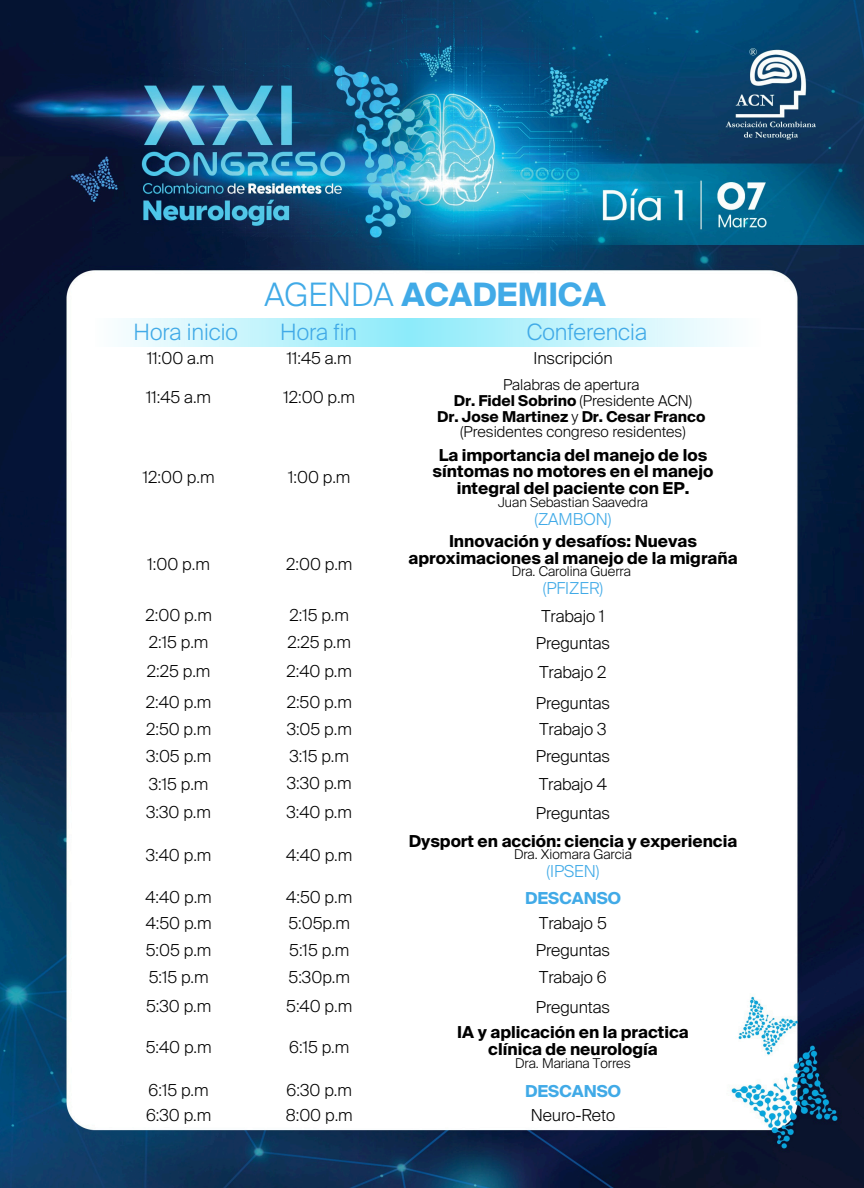
<style>
.page{position:relative;width:864px;height:1188px;background:#fff}
.page>*{position:absolute;margin:0;border:0;box-sizing:border-box;transform-origin:0 0}
.t1{font:700 32.25px "Suisse Intl";color:#41aae7}
.t2{font:300 22.5px "Suisse Intl";color:#41aae7}
.t3{font:300 16.5px "Suisse Intl";color:#000}
.t4{font:700 16.5px/16.8px "Suisse Intl";color:#000;text-align:center}
.t5{font:300 16.5px "Suisse Intl";color:#41aae7}
.t6{font:700 16.5px "Suisse Intl";color:#41aae7}
.t7{font:700 15px "Suisse Intl";color:#000}
.t8{font:300 15px "Suisse Intl";color:#000}
.t9{font:300 13.5px "Suisse Intl";color:#000}
.s1{font-weight:300}
</style>
<div class="page">
<img style="left:0;top:0;width:864px;height:1188px">
<img style="left:96px;top:318px;width:675px;height:29px">
<p class="t2" style="left:134px;top:319px;width:106px">Hora inicio</p>
<p class="t1" style="left:264px;top:276px;width:343px"><span class="s1">AGENDA</span> ACADEMICA</p>
<h1 class="t2" style="left:280px;top:319px;width:78px">Hora fin</h1>
<p class="t2" style="left:527px;top:319px;width:122px">Conferencia</p>
<h2 class="t3" style="left:147px;top:348px;width:68px">11:00 a.m</h2>
<h2 class="t3" style="left:287px;top:348px;width:66px">11:45 a.m</h2>
<h2 class="t3" style="left:533px;top:348px;width:81px">Inscripción</h2>
<p class="t3" style="left:146px;top:388px;width:66px">11:45 a.m</p>
<p class="t3" style="left:283px;top:388px;width:73px">12:00 p.m</p>
<p class="t8" style="left:503px;top:376px;width:138px">Palabras de apertura</p>
<p class="t7" style="left:454px;top:392px;width:240px">Dr. Fidel Sobrino <span class="s1">(Presidente ACN)</span></p>
<p class="t7" style="left:437px;top:408px;width:270px">Dr. Jose Martinez <span class="s1">y</span> Dr. Cesar Franco</p>
<p class="t8" style="left:460px;top:423px;width:227px">(Presidentes congreso residentes)</p>
<p class="t3" style="left:143px;top:468px;width:73px">12:00 p.m</p>
<p class="t3" style="left:288px;top:468px;width:64px">1:00 p.m</p>
<p class="t3" style="left:147px;top:555px;width:64px">1:00 p.m</p>
<p class="t3" style="left:286px;top:555px;width:68px">2:00 p.m</p>
<p class="t4" style="left:433px;top:446px;width:282px">La importancia del manejo de los síntomas no motores en el manejo integral del paciente con EP.</p>
<p class="t9" style="left:498px;top:494px;width:152px">Juan Sebastian Saavedra</p>
<p class="t5" style="left:534px;top:509px;width:79px">(ZAMBON)</p>
<p class="t4" style="left:409px;top:532px;width:331px">Innovación y desafíos: Nuevas aproximaciones al manejo de la migraña</p>
<p class="t9" style="left:512px;top:564px;width:121px">Dra. Carolina Guerra</p>
<p class="t5" style="left:543px;top:579px;width:62px">(PFIZER)</p>
<p class="t3" style="left:145px;top:606px;width:68px">2:00 p.m</p>
<p class="t3" style="left:289px;top:606px;width:61px">2:15 p.m</p>
<p class="t3" style="left:541px;top:607px;width:65px">Trabajo 1</p>
<p class="t3" style="left:149px;top:633px;width:61px">2:15 p.m</p>
<p class="t3" style="left:287px;top:633px;width:65px">2:25 p.m</p>
<p class="t3" style="left:536px;top:633px;width:76px">Preguntas</p>
<p class="t3" style="left:147px;top:662px;width:65px">2:25 p.m</p>
<p class="t3" style="left:287px;top:662px;width:67px">2:40 p.m</p>
<p class="t3" style="left:539px;top:662px;width:69px">Trabajo 2</p>
<p class="t3" style="left:146px;top:693px;width:67px">2:40 p.m</p>
<p class="t3" style="left:287px;top:693px;width:67px">2:50 p.m</p>
<p class="t3" style="left:536px;top:694px;width:76px">Preguntas</p>
<p class="t3" style="left:146px;top:719px;width:67px">2:50 p.m</p>
<p class="t3" style="left:287px;top:719px;width:67px">3:05 p.m</p>
<p class="t3" style="left:539px;top:719px;width:69px">Trabajo 3</p>
<p class="t3" style="left:146px;top:746px;width:67px">3:05 p.m</p>
<p class="t3" style="left:289px;top:746px;width:61px">3:15 p.m</p>
<p class="t3" style="left:536px;top:747px;width:76px">Preguntas</p>
<p class="t3" style="left:149px;top:775px;width:61px">3:15 p.m</p>
<p class="t3" style="left:287px;top:774px;width:66px">3:30 p.m</p>
<p class="t3" style="left:539px;top:775px;width:69px">Trabajo 4</p>
<p class="t3" style="left:146px;top:803px;width:66px">3:30 p.m</p>
<p class="t3" style="left:287px;top:803px;width:67px">3:40 p.m</p>
<p class="t3" style="left:536px;top:803px;width:76px">Preguntas</p>
<p class="t3" style="left:146px;top:846px;width:67px">3:40 p.m</p>
<p class="t3" style="left:286px;top:846px;width:68px">4:40 p.m</p>
<p class="t4" style="left:409px;top:832px;width:330px">Dysport en acción: ciencia y experiencia</p>
<p class="t9" style="left:514px;top:846px;width:119px">Dra. Xiomara Garcia</p>
<p class="t5" style="left:546px;top:862px;width:55px">(IPSEN)</p>
<p class="t3" style="left:146px;top:888px;width:68px">4:40 p.m</p>
<p class="t3" style="left:286px;top:888px;width:67px">4:50 p.m</p>
<p class="t6" style="left:525px;top:888px;width:98px">DESCANSO</p>
<p class="t3" style="left:146px;top:913px;width:67px">4:50 p.m</p>
<p class="t3" style="left:288px;top:913px;width:63px">5:05p.m</p>
<p class="t3" style="left:539px;top:914px;width:69px">Trabajo 5</p>
<p class="t3" style="left:146px;top:940px;width:67px">5:05 p.m</p>
<p class="t3" style="left:289px;top:940px;width:61px">5:15 p.m</p>
<p class="t3" style="left:536px;top:941px;width:76px">Preguntas</p>
<p class="t3" style="left:149px;top:967px;width:61px">5:15 p.m</p>
<p class="t3" style="left:289px;top:967px;width:63px">5:30p.m</p>
<p class="t3" style="left:539px;top:968px;width:69px">Trabajo 6</p>
<p class="t3" style="left:146px;top:997px;width:67px">5:30 p.m</p>
<h3 class="t3" style="left:286px;top:997px;width:67px">5:40 p.m</h3>
<p class="t3" style="left:536px;top:997px;width:76px">Preguntas</p>
<p class="t3" style="left:146px;top:1037px;width:67px">5:40 p.m</p>
<p class="t3" style="left:289px;top:1037px;width:61px">6:15 p.m</p>
<p class="t4" style="left:457px;top:1024px;width:233px">IA y aplicación en la practica clínica de neurología</p>
<p class="t9" style="left:515px;top:1055px;width:117px">Dra. Mariana Torres</p>
<p class="t3" style="left:149px;top:1081px;width:61px">6:15 p.m</p>
<p class="t3" style="left:287px;top:1081px;width:67px">6:30 p.m</p>
<p class="t6" style="left:525px;top:1082px;width:98px">DESCANSO</p>
<h3 class="t3" style="left:146px;top:1105px;width:67px">6:30 p.m</h3>
<p class="t3" style="left:286px;top:1105px;width:68px">8:00 p.m</p>
<p class="t3" style="left:531px;top:1106px;width:86px">Neuro-Reto</p>
</div>
